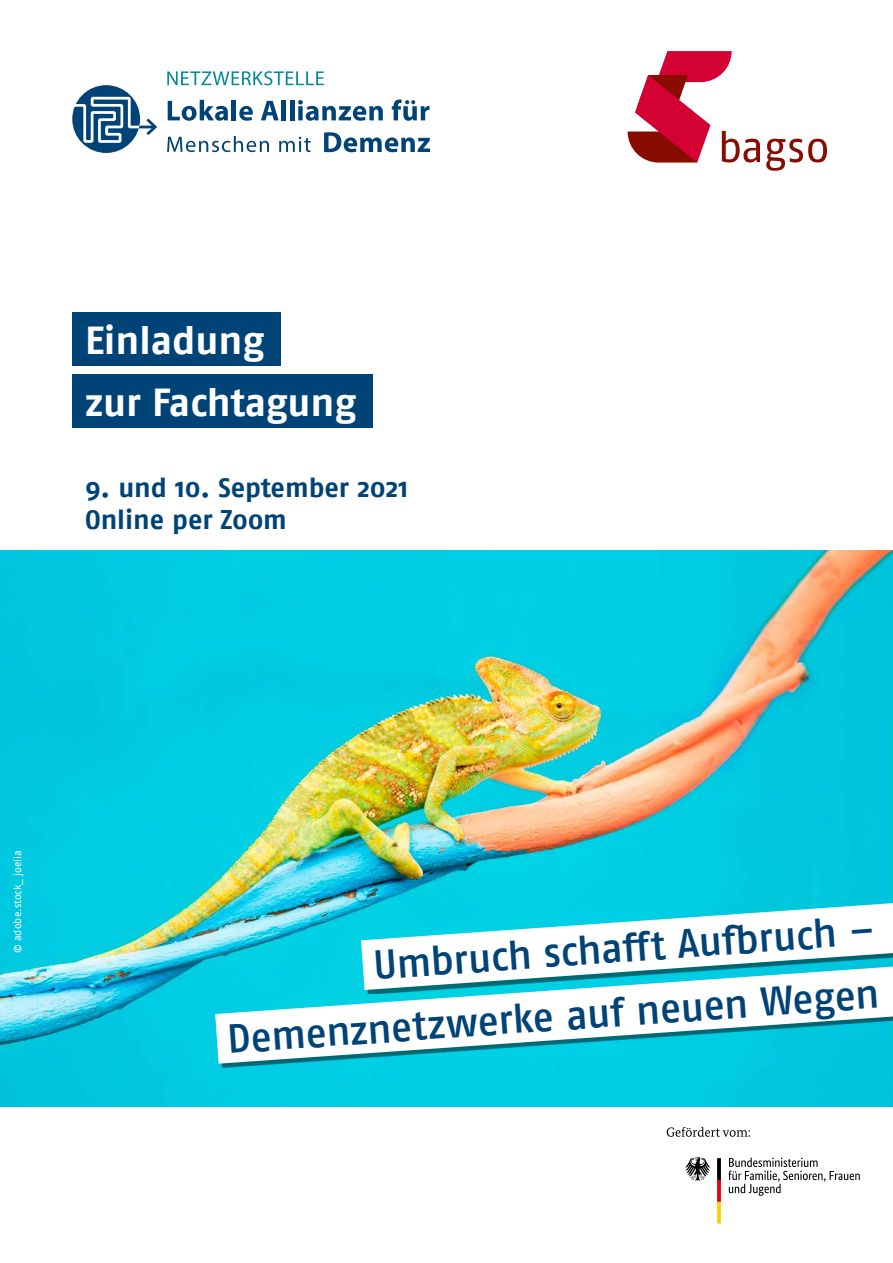
<style>
.page{position:relative;width:893px;height:1263px;background:#fff}
.page>*{position:absolute;margin:0;border:0;box-sizing:border-box;transform-origin:0 0}
.H3_Titel_neu{font:500 40.35px/63.9px "Fago Pro";color:#004377;text-align:right}
.H1_Titel{font:700 39px "Fago Pro";letter-spacing:-.005em;color:#fff}
.H2_Titel{font:700 27px "Fago Pro";color:#004377}
.t1{font:10.5px "Fago Pro";color:#fff}
</style>
<div class="page">
<div style="left:72px;top:374px;width:301px;height:54px;background:#004377"></div>
<svg style="left:728px;top:1157px;width:132px;height:39px"></svg>
<svg style="left:685px;top:1157px;width:25px;height:24px"></svg>
<svg style="left:717px;top:1158px;width:4px;height:65px"></svg>
<svg style="left:667px;top:1127px;width:83px;height:10px"></svg>
<div style="left:72px;top:313px;width:209px;height:53px;background:#004377"></div>
<img style="left:0;top:551px;width:893px;height:556px">
<svg style="left:628px;top:51px;width:199px;height:120px"></svg>
<svg style="left:167px;top:71px;width:157px;height:14px"></svg>
<div style="left:72px;top:85px;width:68px;height:68px;background:#004377;border-radius:50%"></div>
<svg style="left:73px;top:97px;width:84px;height:46px"></svg>
<svg style="left:168px;top:100px;width:60px;height:21px"></svg>
<hr style="left:232px;top:100px;width:4px;height:20px;background:#004377">
<svg style="left:239px;top:106px;width:14px;height:15px"></svg>
<svg style="left:261px;top:101px;width:18px;height:19px"></svg>
<div style="left:281px;top:100px;width:5px;height:20px;background:#004377"></div>
<hr style="left:290px;top:100px;width:4px;height:20px;background:#004377">
<svg style="left:298px;top:100px;width:85px;height:21px"></svg>
<svg style="left:392px;top:99px;width:37px;height:22px"></svg>
<svg style="left:324px;top:132px;width:106px;height:20px"></svg>
<svg style="left:167px;top:136px;width:102px;height:16px"></svg>
<svg style="left:279px;top:137px;width:32px;height:15px"></svg>
<div style="left:218px;top:966px;width:675px;height:102px;background:#000;opacity:.5"></div>
<svg style="left:215px;top:966px;width:678px;height:98px"></svg>
<div style="left:364px;top:903px;width:529px;height:91px;background:#000;opacity:.5"></div>
<svg style="left:361px;top:903px;width:532px;height:87px"></svg>
<h1 class="H1_Titel" style="left:85px;top:317px;width:181px">Einladung</h1>
<h1 class="H1_Titel" style="left:85px;top:378px;width:273px">zur Fachtagung</h1>
<h2 class="H2_Titel" style="left:85px;top:471px;width:325px">9. und 10. September 2021</h2>
<h2 class="H2_Titel" style="left:85px;top:504px;width:203px">Online per Zoom</h2>
<p class="t1" style="left:11px;top:953px;width:104px;rotate:-90deg">© adobe.stock_ joelia</p>
<h3 class="H3_Titel_neu" style="left:221px;top:944px;width:655px;rotate:-4deg">Umbruch schaff t Aufb ruch –<br>Demenznetzwerke auf neuen Wegen</h3>
</div>
